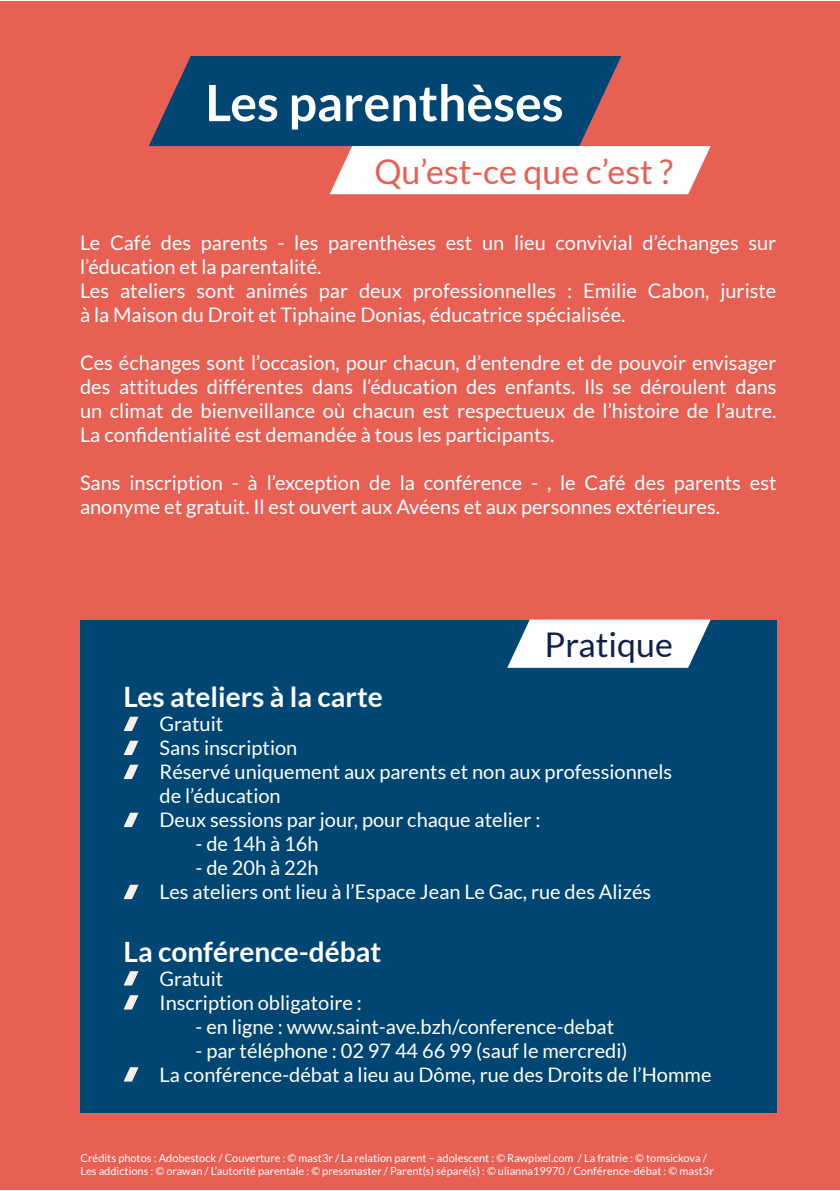
<style>
.page{position:relative;width:840px;height:1191px;background:#fff}
.page>*{position:absolute;margin:0;border:0;box-sizing:border-box;transform-origin:0 0}
.t1{font:700 50px "Lato";color:#fff}
.t2{font:34px "Lato";color:#e85f54}
.t3{font:34px "Lato";color:#112049}
.t4{font:700 28px "Lato";color:#fff}
.t5{font:20px/24px "Lato";color:#fff}
.t6{font:11px/13.2px "Lato";color:#fff}
</style>
<div class="page">
<div style="left:0;top:1px;width:839px;height:1188px;background:#e85f54"></div>
<svg style="left:149px;top:56px;width:472px;height:90px;background:#14486f"></svg>
<div style="left:329px;top:146px;width:381px;height:48px;background:#fff"></div>
<div style="left:80px;top:620px;width:696px;height:492px;background:#004672"></div>
<svg style="left:123px;top:716px;width:15px;height:15px"></svg>
<svg style="left:123px;top:740px;width:15px;height:15px"></svg>
<svg style="left:123px;top:764px;width:15px;height:15px"></svg>
<svg style="left:123px;top:812px;width:15px;height:15px"></svg>
<svg style="left:123px;top:884px;width:15px;height:15px"></svg>
<svg style="left:123px;top:971px;width:15px;height:14px"></svg>
<svg style="left:123px;top:995px;width:15px;height:14px"></svg>
<svg style="left:124px;top:1067px;width:14px;height:14px"></svg>
<svg style="left:507px;top:619px;width:203px;height:49px;background:#e2e8ed"></svg>
<h1 class="t1" style="left:205px;top:74px;width:359px">Les parenthèses</h1>
<h2 class="t2" style="left:374px;top:153px;width:300px">Qu’est-ce que c’est ?</h2>
<p class="t5" style="left:80px;top:231px;width:697px">Le Café des parents - les parenthèses est un lieu convivial d’échanges sur l’éducation et la parentalité.<br>Les ateliers sont animés par deux professionnelles : Emilie Cabon, juriste à la Maison du Droit et Tiphaine Donias, éducatrice spécialisée.</p>
<p class="t5" style="left:80px;top:351px;width:697px;text-align:justify">Ces échanges sont l’occasion, pour chacun, d’entendre et de pouvoir envisager des attitudes différentes dans l’éducation des enfants. Ils se déroulent dans un climat de bienveillance où chacun est respectueux de l’histoire de l’autre.<br>La confidentialité est demandée à tous les participants.</p>
<p class="t5" style="left:80px;top:471px;width:697px">Sans inscription - à l’exception de la conférence - , le Café des parents est anonyme et gratuit. Il est ouvert aux Avéens et aux personnes extérieures.</p>
<h2 class="t3" style="left:544px;top:625px;width:130px">Pratique</h2>
<h3 class="t4" style="left:123px;top:681px;width:261px">Les ateliers à la carte</h3>
<p class="t5" style="left:159px;top:711px;width:514px">Gratuit<br>Sans inscription<br>Réservé uniquement aux parents et non aux professionnels de l’éducation<br>Deux sessions par jour, pour chaque atelier :</p>
<p class="t5" style="left:195px;top:831px;width:124px">- de 14h à 16h</p>
<p class="t5" style="left:159px;top:855px;width:493px;text-indent:36px">- de 20h à 22h<br>Les ateliers ont lieu à l’Espace Jean Le Gac, rue des Alizés</p>
<h3 class="t4" style="left:123px;top:935px;width:259px">La conférence-débat</h3>
<p class="t5" style="left:159px;top:966px;width:204px">Gratuit<br>Inscription obligatoire :</p>
<p class="t5" style="left:195px;top:1014px;width:420px">- en ligne : www.saint-ave.bzh/conference-debat</p>
<p class="t5" style="left:159px;top:1038px;width:553px;text-indent:36px">- par téléphone : 02 97 44 66 99 (sauf le mercredi)<br>La conférence-débat a lieu au Dôme, rue des Droits de l’Homme</p>
<p class="t6" style="left:81px;top:1151px;width:634px">Crédits photos : Adobestock / Couverture : © mast3r / La relation parent – adolescent : © Rawpixel.com / La fratrie : © tomsickova /<br>Les addictions : © orawan / L’autorité parentale : © pressmaster / Parent(s) séparé(s) : © ulianna19970 / Conférence-débat : © mast3r</p>
</div>
